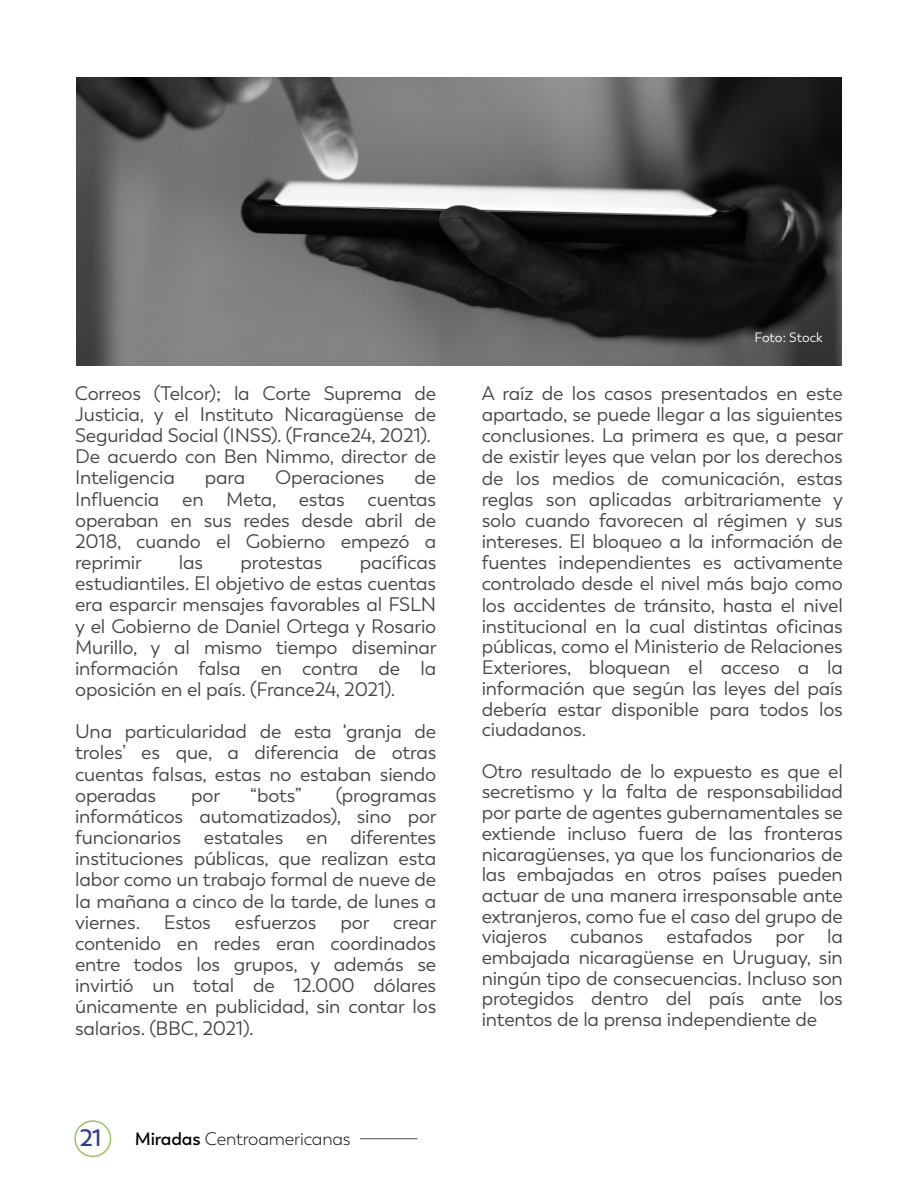
<style>
.page{position:relative;width:918px;height:1188px;background:#fff}
.page>*{position:absolute;margin:0;border:0;box-sizing:border-box;transform-origin:0 0}
.t1{font:600 23.7px "Trenda";color:#2c3b8b}
.t2{font:19.5px/21.1px "Trenda";letter-spacing:-.01em;color:#424242;text-align:justify}
.t3{font:300 18px "Trenda";letter-spacing:-.01em;color:#000}
.t4{font:13.5px "Trenda";letter-spacing:-.01em;color:#fff}
.s1{font-weight:600}
</style>
<div class="page">
<img style="left:76px;top:77px;width:766px;height:289px">
<hr style="left:360px;top:1138px;width:57px;height:1px;background:#4e4e4e">
<div style="left:74px;top:1120px;width:37px;height:37px;border:2px solid #97c360;border-radius:50%"></div>
<p class="t2" style="left:75px;top:383px;width:363px;text-align:left">Correos (Telcor); la Corte Suprema de Justicia, y el Instituto Nicaragüense de Seguridad Social (INSS). (France24, 2021).<br>De acuerdo con Ben Nimmo, director de Inteligencia</p>
<p class="t2" style="left:75px;top:467px;width:363px;text-indent:339px">de Influencia en Meta, estas cuentas operaban en sus redes desde abril de 2018, cuando el Gobierno empezó a reprimir</p>
<p class="t2" style="left:205px;top:467px;width:42px">para</p>
<p class="t2" style="left:275px;top:467px;width:111px">Operaciones</p>
<p class="t2" style="left:75px;top:552px;width:363px;text-indent:285px">pacíficas estudiantiles. El objetivo de estas cuentas era esparcir mensajes favorables al FSLN y el Gobierno de Daniel Ortega y Rosario Murillo, y al mismo tiempo diseminar información falsa en contra de la oposición en el país. (France24, 2021).</p>
<p class="t2" style="left:75px;top:721px;width:363px">Una particularidad de esta ‘granja de troles’ es que, a diferencia de otras cuentas falsas, estas no estaban siendo operadas</p>
<p class="t2" style="left:179px;top:552px;width:26px">las</p>
<p class="t2" style="left:241px;top:552px;width:83px">protestas</p>
<p class="t2" style="left:75px;top:785px;width:363px;text-indent:261px">(programas informáticos automatizados), sino por funcionarios estatales en diferentes instituciones públicas, que realizan esta labor como un trabajo formal de nueve de la mañana a cinco de la tarde, de lunes a viernes. Estos esfuerzos por crear contenido en redes eran coordinados entre todos los grupos, y además se invirtió un total de 12.000 dólares únicamente en publicidad, sin contar los salarios. (BBC, 2021).</p>
<p class="t2" style="left:191px;top:785px;width:31px">por</p>
<p class="t2" style="left:250px;top:785px;width:53px">“bots”</p>
<p class="t1" style="left:80px;top:1123px;width:23px">21</p>
<p class="t3" style="left:135px;top:1128px;width:217px"><span class="s1">Miradas</span> Centroamericanas</p>
<p class="t4" style="left:754px;top:330px;width:70px">Foto: Stock</p>
<p class="t2" style="left:482px;top:383px;width:363px">A raíz de los casos presentados en este apartado, se puede llegar a las siguientes conclusiones. La primera es que, a pesar de existir leyes que velan por los derechos de los medios de comunicación, estas reglas son aplicadas arbitrariamente y solo cuando favorecen al régimen y sus intereses. El bloqueo a la información de fuentes independientes es activamente controlado desde el nivel más bajo como los accidentes de tránsito, hasta el nivel institucional en la cual distintas oficinas públicas, como el Ministerio de Relaciones Exteriores, bloquean el acceso a la información que según las leyes del país debería estar disponible para todos los ciudadanos.</p>
<p class="t2" style="left:482px;top:761px;width:363px;line-height:20.7px">Otro resultado de lo expuesto es que el secretismo y la falta de responsabilidad por parte de agentes gubernamentales se extiende incluso fuera de las fronteras nicaragüenses, ya que los funcionarios de las embajadas en otros países pueden actuar de una manera irresponsable ante extranjeros, como fue el caso del grupo de viajeros cubanos estafados por la embajada nicaragüense en Uruguay, sin ningún tipo de consecuencias. Incluso son protegidos dentro del país ante los intentos de la prensa independiente de</p>
</div>
